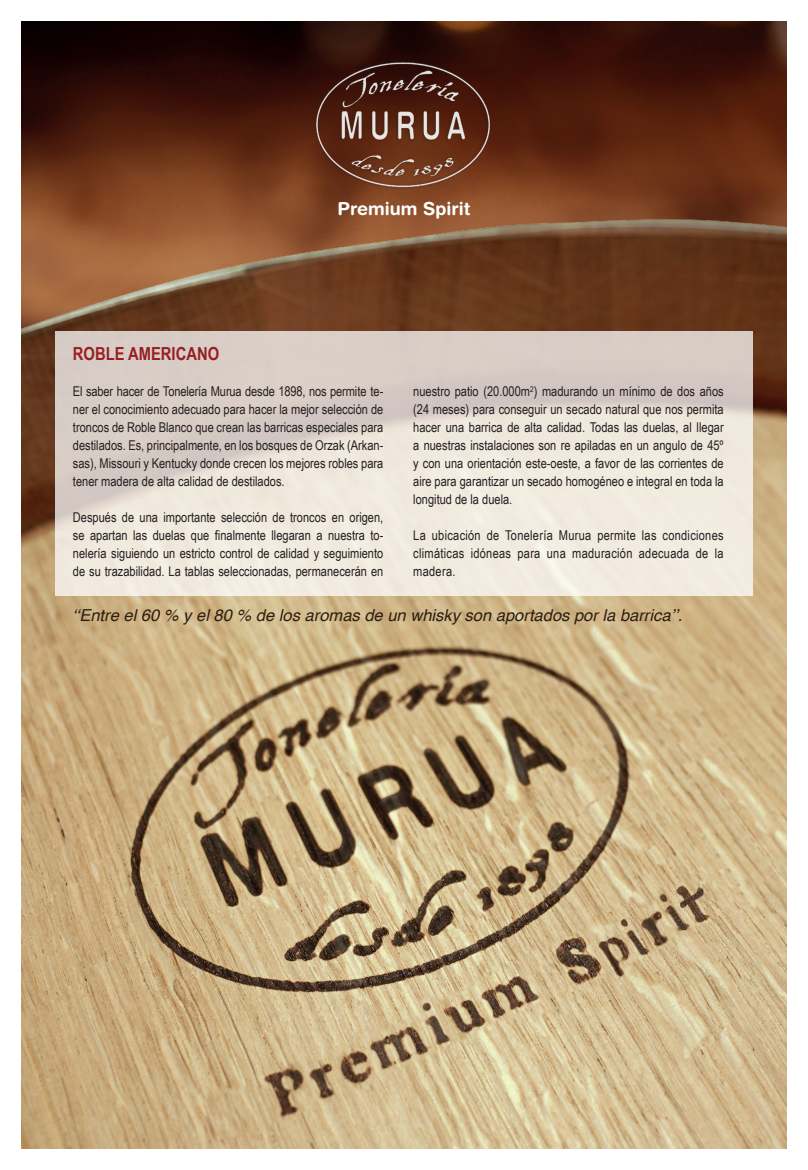
<style>
.page{position:relative;width:808px;height:1170px;background:#fff}
.page>*{position:absolute;margin:0;border:0;box-sizing:border-box;transform-origin:0 0}
.t1{font:700 18px "Arial Narrow";color:#981e22}
.t2{font:700 18px "Helvetica Rounded LT Std";color:#fff}
.t3{font:italic 16.5px "Helvetica";color:#2c1d10}
.t4{font:13.5px/18px "Arial Narrow";color:#231f20;text-align:justify}
</style>
<div class="page">
<img style="left:21px;top:21px;width:766px;height:104px">
<img style="left:21px;top:125px;width:766px;height:1023px">
<div style="left:313px;top:60px;width:178px;height:129px;background:#231f20;opacity:.75"></div>
<img style="left:316px;top:62px;width:174px;height:125px">
<svg style="left:55px;top:332px;width:698px;height:264px;background:#e6ddd4"></svg>
<p class="t1" style="left:73px;top:340px;width:148px">ROBLE AMERICANO</p>
<p class="t2" style="left:337px;top:198px;width:134px">Premium Spirit</p>
<p class="t4" style="left:413px;top:382px;width:312px">nuestro patio (20.000m<sup>2</sup>) madurando un mínimo de dos años (24 meses) para conseguir un secado natural que nos permita hacer una barrica de alta calidad. Todas las duelas, al llegar a nuestras instalaciones son re apiladas en un angulo de 45º y con una orientación este-oeste, a favor de las corrientes de aire para garantizar un secado homogéneo e integral en toda la longitud de la duela.</p>
<p class="t4" style="left:413px;top:526px;width:312px">La ubicación de Tonelería Murua permite las condiciones climáticas idóneas para una maduración adecuada de la madera.</p>
<p class="t3" style="left:72px;top:602px;width:611px">‘‘Entre el 60 % y el 80 % de los aromas de un whisky son aportados por la barrica’’.</p>
<p class="t4" style="left:73px;top:382px;width:312px">El saber hacer de Tonelería Murua desde 1898, nos permite te&shy;ner el conocimiento adecuado para hacer la mejor selección de troncos de Roble Blanco que crean las barricas especiales para destilados. Es, principalmente, en los bosques de Orzak (Arkan&shy;sas), Missouri y Kentucky donde crecen los mejores robles para tener madera de alta calidad de destilados.</p>
<p class="t4" style="left:73px;top:508px;width:312px">Después de una importante selección de troncos en origen, se apartan las duelas que finalmente llegaran a nuestra to&shy;nelería siguiendo un estricto control de calidad y seguimiento de su trazabilidad. La tablas seleccionadas, permanecerán en</p>
</div>
